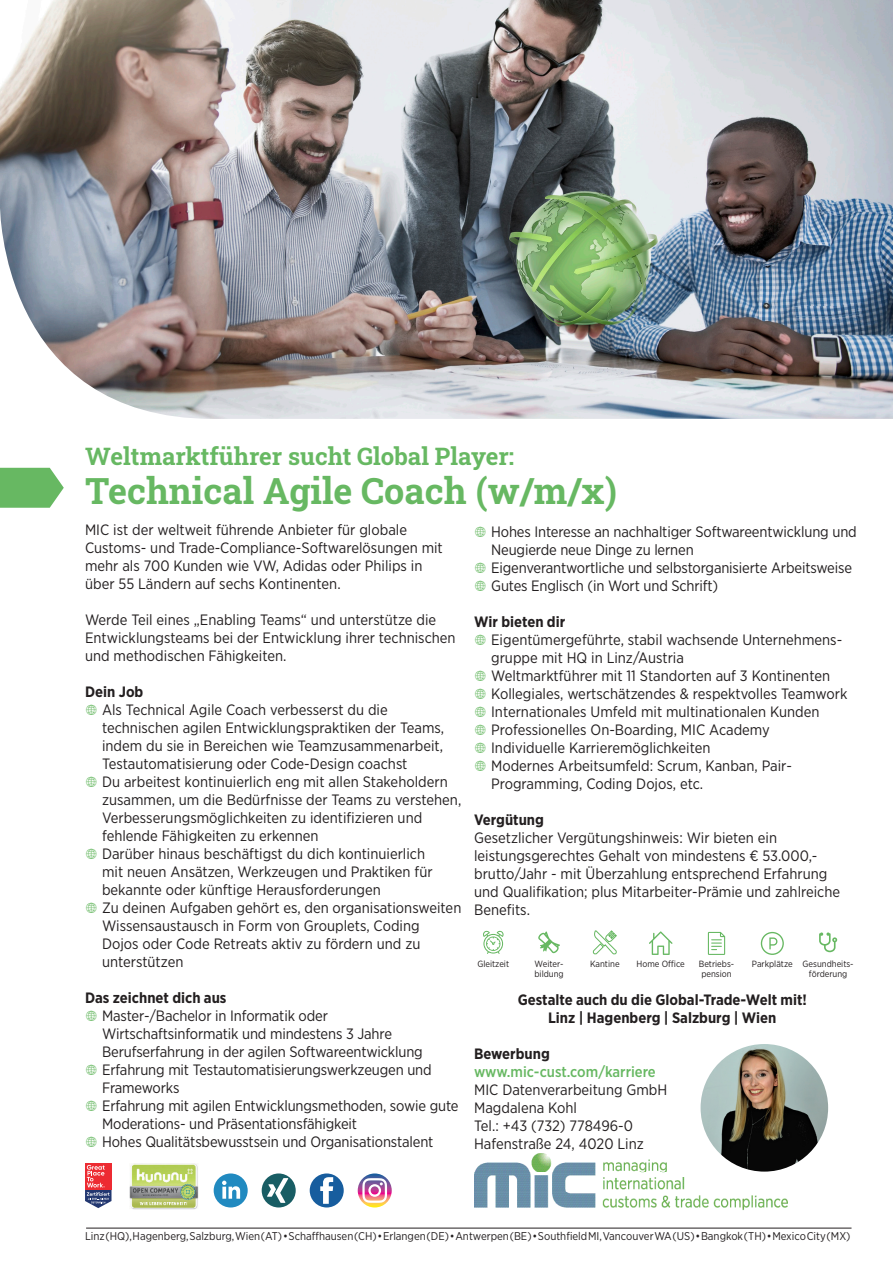
<style>
.page{position:relative;width:893px;height:1263px;background:#fff}
.page>*{position:absolute;margin:0;border:0;box-sizing:border-box;transform-origin:0 0}
.t1{font:700 36px "Roboto Slab";color:#67b862}
.t2{font:700 24px "Roboto Slab";color:#67b862}
.t3{font:15px/18px "Gotham Narrow";color:#231f20}
.t4{font:700 15px "Gotham Narrow";color:#231f20}
.t5{font:500 15px "Gotham Narrow";color:#67b862}
.t6{font:11.25px "Gotham Narrow";color:#231f20}
.t7{font:9px/10.5px "Gotham Narrow";color:#231f20}
.s1{color:#67b862}
</style>
<div class="page">
<hr style="left:86px;top:1228px;width:765px;height:1px;background:#231f20">
<img style="left:474px;top:1153px;width:313px;height:57px">
<img style="left:130px;top:1164px;width:68px;height:45px">
<svg style="left:214px;top:1173px;width:34px;height:34px"></svg>
<div style="left:262px;top:1173px;width:34px;height:34px;background:#185d64;border-radius:50%"></div>
<svg style="left:267px;top:1178px;width:21px;height:25px"></svg>
<svg style="left:358px;top:1173px;width:34px;height:34px"></svg>
<svg style="left:362px;top:1178px;width:25px;height:25px"></svg>
<div style="left:310px;top:1173px;width:34px;height:34px;background:#175d9e;border-radius:50%"></div>
<svg style="left:320px;top:1177px;width:13px;height:27px"></svg>
<svg style="left:85px;top:1163px;width:26px;height:45px"></svg>
<svg style="left:0;top:468px;width:64px;height:40px"></svg>
<img style="left:0;top:0;width:893px;height:419px">
<svg style="left:483px;top:930px;width:21px;height:24px"></svg>
<svg style="left:708px;top:932px;width:17px;height:23px"></svg>
<svg style="left:538px;top:931px;width:22px;height:22px"></svg>
<svg style="left:761px;top:932px;width:23px;height:23px"></svg>
<svg style="left:592px;top:930px;width:25px;height:25px"></svg>
<svg style="left:819px;top:932px;width:18px;height:20px"></svg>
<svg style="left:649px;top:931px;width:23px;height:24px"></svg>
<img style="left:701px;top:1044px;width:127px;height:127px;border-radius:64px">
<p class="t2" style="left:85px;top:440px;width:431px">Weltmarktführer sucht Global Player:</p>
<p class="t1" style="left:85px;top:466px;width:534px">Technical Agile Coach (w/m/x)</p>
<p class="t3" style="left:85px;top:520px;width:323px">MIC ist der weltweit führende Anbieter für globale</p>
<p class="t3" style="left:85px;top:538px;width:359px">Customs- und Trade-Compliance-Softwarelösungen mit</p>
<p class="t3" style="left:85px;top:556px;width:339px">mehr als 700 Kunden wie VW, Adidas oder Philips in</p>
<p class="t3" style="left:85px;top:574px;width:257px">über 55 Ländern auf sechs Kontinenten.</p>
<p class="t3" style="left:85px;top:610px;width:372px">Werde Teil eines „Enabling Teams“ und unterstütze die<br>Entwicklungsteams bei der Entwicklung ihrer technischen und methodischen Fähigkeiten.</p>
<p class="t4" style="left:85px;top:682px;width:60px">Dein Job</p>
<p class="t3" style="left:102px;top:700px;width:344px;text-indent:-17px"><span class="s1">■</span> Als Technical Agile Coach verbesserst du die technischen agilen Entwicklungspraktiken der Teams, indem du sie in Bereichen wie Teamzusammenarbeit, Testautomatisierung oder Code-Design coachst</p>
<p class="t3" style="left:102px;top:772px;width:361px;text-indent:-17px"><span class="s1">■</span> Du arbeitest kontinuierlich eng mit allen Stakeholdern zusammen, um die Bedürfnisse der Teams zu verstehen, Verbesserungsmöglichkeiten zu identifizieren und fehlende Fähigkeiten zu erkennen</p>
<p class="t3" style="left:102px;top:844px;width:332px;text-indent:-17px"><span class="s1">■</span> Darüber hinaus beschäftigst du dich kontinuierlich mit neuen Ansätzen, Werkzeugen und Praktiken für bekannte oder künftige Herausforderungen</p>
<p class="t3" style="left:102px;top:898px;width:361px;text-indent:-17px"><span class="s1">■</span> Zu deinen Aufgaben gehört es, den organisationsweiten Wissensaustausch in Form von Grouplets, Coding<br>Dojos oder Code Retreats aktiv zu fördern und zu unterstützen</p>
<p class="t4" style="left:85px;top:988px;width:143px">Das zeichnet dich aus</p>
<p class="t3" style="left:102px;top:1006px;width:322px;text-indent:-17px"><span class="s1">■</span> Master-/Bachelor in Informatik oder<br>Wirtschaftsinformatik und mindestens 3 Jahre<br>Berufserfahrung in der agilen Softwareentwicklung</p>
<p class="t3" style="left:102px;top:1060px;width:331px;text-indent:-17px"><span class="s1">■</span> Erfahrung mit Testautomatisierungswerkzeugen und<br>Frameworks</p>
<p class="t3" style="left:102px;top:1096px;width:358px;text-indent:-17px"><span class="s1">■</span> Erfahrung mit agilen Entwicklungsmethoden, sowie gute<br>Moderations- und Präsentationsfähigkeit</p>
<p class="t3" style="left:85px;top:1132px;width:350px"><span class="s1">■</span> Hohes Qualitätsbewusstsein und Organisationstalent</p>
<p class="t3" style="left:491px;top:523px;width:367px;text-indent:-17px"><span class="s1">■</span> Hohes Interesse an nachhaltiger Softwareentwicklung und<br>Neugierde neue Dinge zu lernen</p>
<p class="t3" style="left:474px;top:559px;width:379px"><span class="s1">■</span> Eigenverantwortliche und selbstorganisierte Arbeitsweise</p>
<p class="t3" style="left:474px;top:577px;width:246px"><span class="s1">■</span> Gutes Englisch (in Wort und Schrift)</p>
<p class="t4" style="left:474px;top:612px;width:93px">Wir bieten dir</p>
<p class="t3" style="left:491px;top:631px;width:353px;text-indent:-17px"><span class="s1">■</span> Eigentümergeführte, stabil wachsende Unternehmens&shy;gruppe mit HQ in Linz/Austria</p>
<p class="t3" style="left:474px;top:667px;width:357px"><span class="s1">■</span> Weltmarktführer mit 11 Standorten auf 3 Kontinenten</p>
<p class="t3" style="left:474px;top:685px;width:375px"><span class="s1">■</span> Kollegiales, wertschätzendes &amp; respektvolles Teamwork</p>
<p class="t3" style="left:474px;top:703px;width:347px"><span class="s1">■</span> Internationales Umfeld mit multinationalen Kunden</p>
<p class="t3" style="left:474px;top:721px;width:297px"><span class="s1">■</span> Professionelles On-Boarding, MIC Academy</p>
<p class="t3" style="left:474px;top:739px;width:238px"><span class="s1">■</span> Individuelle Karrieremöglichkeiten</p>
<p class="t3" style="left:491px;top:757px;width:302px;text-indent:-17px"><span class="s1">■</span> Modernes Arbeitsumfeld: Scrum, Kanban, Pair-<br>Programming, Coding Dojos, etc.</p>
<p class="t4" style="left:474px;top:810px;width:71px">Vergütung</p>
<p class="t3" style="left:474px;top:829px;width:367px">Gesetzlicher Vergütungshinweis: Wir bieten ein leistungsgerechtes Gehalt von mindestens € 53.000,- brutto/Jahr - mit Überzahlung entsprechend Erfahrung und Qualifikation; plus Mitarbeiter-Prämie und zahlreiche Benefits.</p>
<p class="t7" style="left:477px;top:958px;width:33px">Gleitzeit</p>
<p class="t7" style="left:636px;top:958px;width:50px">Home Office</p>
<p class="t7" style="left:699px;top:958px;width:37px">Betriebs&shy;pension</p>
<p class="t7" style="left:590px;top:958px;width:31px">Kantine</p>
<p class="t7" style="left:752px;top:958px;width:42px">Parkplätze</p>
<p class="t7" style="left:803px;top:958px;width:53px;text-align:center">Gesundheits&shy;förderung</p>
<p class="t7" style="left:535px;top:958px;width:30px">Weiter-</p>
<p class="t7" style="left:534px;top:969px;width:31px">bildung</p>
<p class="t4" style="left:518px;top:990px;width:291px">Gestalte auch du die Global-Trade-Welt mit!</p>
<p class="t4" style="left:548px;top:1008px;width:230px">Linz | Hagenberg | Salzburg | Wien</p>
<p class="t4" style="left:474px;top:1044px;width:77px">Bewerbung</p>
<p class="t5" style="left:474px;top:1062px;width:183px">www.mic-cust.com/karriere</p>
<p class="t3" style="left:474px;top:1080px;width:195px">MIC Datenverarbeitung GmbH</p>
<p class="t3" style="left:474px;top:1098px;width:104px">Magdalena Kohl</p>
<p class="t3" style="left:474px;top:1116px;width:160px">Tel.: +43 (732) 778496-0</p>
<p class="t3" style="left:474px;top:1134px;width:171px">Hafenstraße 24, 4020 Linz</p>
<p class="t6" style="left:85px;top:1229px;width:767px">Linz (HQ), Hagenberg, Salzburg, Wien (AT) • Schaffhausen (CH) • Erlangen (DE) • Antwerpen (BE) • Southfield MI, Vancouver WA (US) • Bangkok (TH) • Mexico City (MX)</p>
</div>
